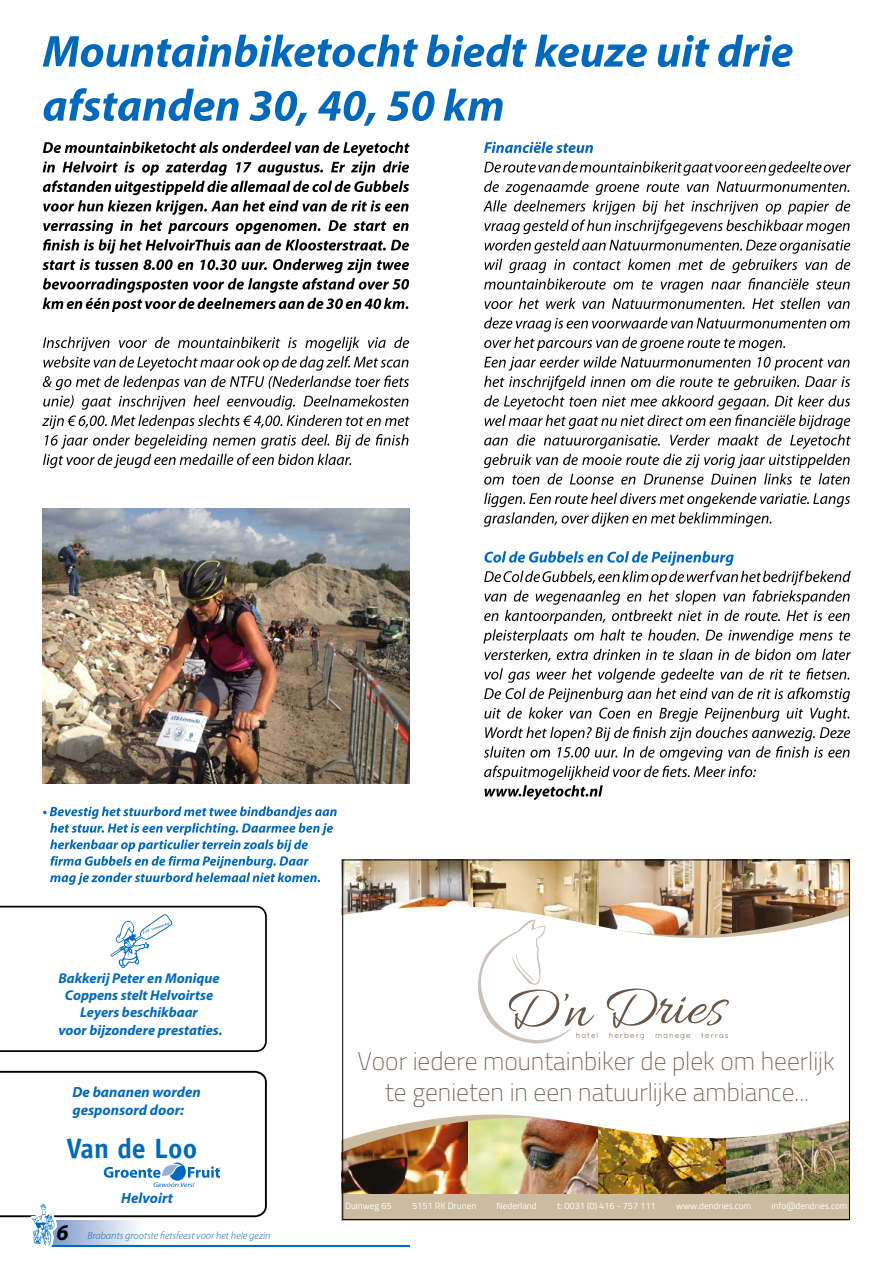
<style>
.page{position:relative;width:893px;height:1263px;background:#fff}
.page>*{position:absolute;margin:0;border:0;box-sizing:border-box;transform-origin:0 0}
.t1{font:700 28.05px "Officina Sans Std";color:#0069bb}
.t2{font:100 25.5px "Titillium Web";color:#685546}
.t3{font:italic 700 14.7px "Myriad Pro";color:#0069bb}
.t4{font:italic 700 14.25px/17.1px "Myriad Pro";color:#0069bb;text-align:center}
.t5{font:italic 300 10.5px "Myriad Pro";color:#0069bb}
.t6{font:9.15px "Titillium Web";color:#fff}
.t7{font:7.8px "Quicksand";letter-spacing:.1em;color:#685546}
.s1{font-weight:700;font-size:22.5px;color:#000}
</style>
<div class="page">
<img style="left:344px;top:1154px;width:381px;height:18px">
<img style="left:344px;top:1171px;width:253px;height:22px">
<img style="left:725px;top:1154px;width:123px;height:39px">
<img style="left:598px;top:1172px;width:127px;height:21px">
<img style="left:597px;top:1154px;width:1px;height:39px">
<img style="left:344px;top:1114px;width:504px;height:40px">
<div style="left:342px;top:1193px;width:508px;height:27px;background:#cbbba0"></div>
<img style="left:344px;top:861px;width:504px;height:35px">
<img style="left:600px;top:861px;width:6px;height:35px">
<img style="left:344px;top:896px;width:504px;height:4px">
<img style="left:344px;top:900px;width:504px;height:38px">
<svg style="left:476px;top:918px;width:118px;height:126px"></svg>
<svg style="left:607px;top:988px;width:122px;height:40px"></svg>
<svg style="left:0;top:906px;width:267px;height:146px"></svg>
<hr style="left:46px;top:1245px;width:363px;height:2px;background:#0069bb">
<svg style="left:0;top:1071px;width:267px;height:176px"></svg>
<svg style="left:44px;top:88px;width:459px;height:38px"></svg>
<svg style="left:43px;top:35px;width:749px;height:32px"></svg>
<svg style="left:42px;top:337px;width:368px;height:131px"></svg>
<svg style="left:42px;top:142px;width:368px;height:170px"></svg>
<svg style="left:484px;top:668px;width:366px;height:132px"></svg>
<svg style="left:483px;top:551px;width:368px;height:111px"></svg>
<svg style="left:484px;top:493px;width:366px;height:34px"></svg>
<svg style="left:484px;top:317px;width:367px;height:168px"></svg>
<svg style="left:483px;top:161px;width:368px;height:148px"></svg>
<svg style="left:484px;top:142px;width:109px;height:11px"></svg>
<svg style="left:43px;top:806px;width:294px;height:79px"></svg>
<img style="left:43px;top:508px;width:366px;height:275px">
<p class="t4" style="left:58px;top:970px;width:166px">Bakkerij Peter en Monique<br>Coppens stelt Helvoirtse<br>Leyers beschikbaar<br>voor bijzondere prestaties.</p>
<p class="t7" style="left:576px;top:1031px;width:24px">hotel</p>
<p class="t7" style="left:609px;top:1031px;width:38px">herberg</p>
<p class="t7" style="left:655px;top:1031px;width:37px">manege</p>
<p class="t7" style="left:701px;top:1031px;width:29px">terras</p>
<h2 class="t2" style="left:357px;top:1043px;width:479px">Voor iedere mountainbiker de plek om heerlijk</h2>
<p class="t3" style="left:72px;top:1084px;width:130px">De bananen worden</p>
<h2 class="t2" style="left:385px;top:1073px;width:425px">te genieten in een natuurlijke ambiance...</h2>
<p class="t3" style="left:72px;top:1101px;width:113px">gesponsord door:</p>
<h1 class="t1" style="left:67px;top:1131px;width:132px">Van de Loo</h1>
<p class="t3" style="left:121px;top:1190px;width:53px">Helvoirt</p>
<p class="t5" style="left:57px;top:1229px;width:215px"><span class="s1">6</span> Brabants grootste fietsfeest voor het hele gezin</p>
<p class="t6" style="left:345px;top:1199px;width:48px">Duinweg 65</p>
<p class="t6" style="left:412px;top:1199px;width:66px">5151 RK Drunen</p>
<p class="t6" style="left:497px;top:1199px;width:42px">Nederland</p>
<p class="t6" style="left:557px;top:1199px;width:100px">t: 0031 (0) 416 - 757 111</p>
<p class="t6" style="left:676px;top:1199px;width:77px">www.dendries.com</p>
<p class="t6" style="left:772px;top:1199px;width:78px">info@dendries.com</p>
</div>
